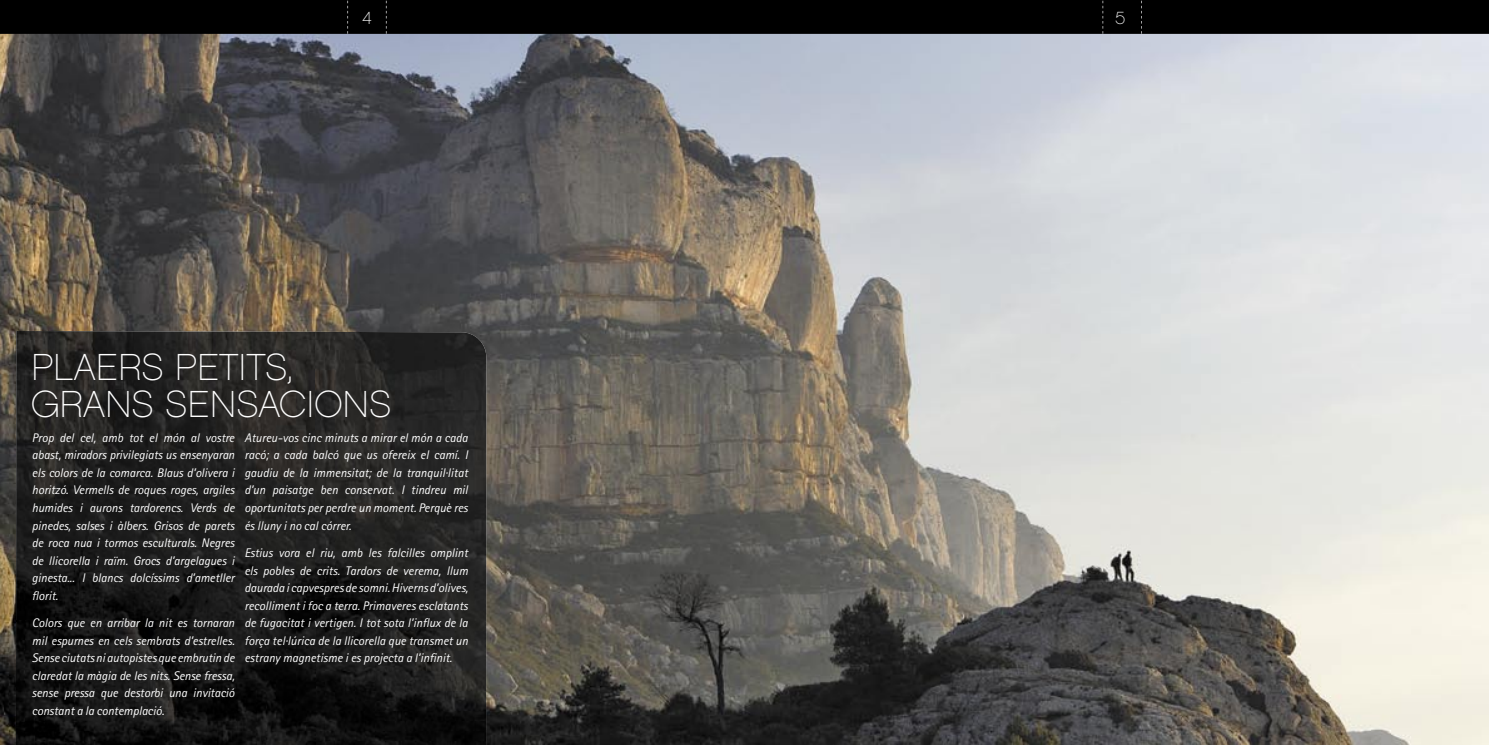
<style>
.page{position:relative;width:1489px;height:745px;background:#fff}
.page>*{position:absolute;margin:0;border:0;box-sizing:border-box;transform-origin:0 0}
.t1{font:37.5px/37.5px "Chalet Paris Nineteen Sixty";color:#fff}
.t2{font:17.5px "Chalet Paris Nineteen Seventy";color:#fff}
.t3{font:italic 12.5px/17.5px "Rotis Sans Serif";letter-spacing:-.005em;color:#fff;text-align:justify}
</style>
<div class="page">
<div style="left:0;top:0;width:744px;height:35px;background:#000"></div>
<svg style="left:347px;top:0;width:40px;height:34px"></svg>
<div style="left:744px;top:0;width:744px;height:35px;background:#000"></div>
<svg style="left:1102px;top:0;width:39px;height:34px"></svg>
<img style="left:0;top:34px;width:1488px;height:710px">
<img style="left:16px;top:331px;width:470px;height:413px">
<h2 class="t2" style="left:362px;top:8px;width:11px">4</h2>
<h2 class="t2" style="left:1115px;top:7px;width:11px">5</h2>
<h1 class="t1" style="left:31px;top:348px;width:362px">PLAERS PETITS,<br>GRANS SENSACIONS</h1>
<p class="t3" style="left:32px;top:429px;width:204px">Prop del cel, amb tot el món al vostre abast, miradors privilegiats us ensenyaran els colors de la comarca. Blaus d’olivera i horitzó. Vermells de roques roges, argiles humides i aurons tardorencs. Verds de pinedes, salses i àlbers. Grisos de parets de roca nua i tormos esculturals. Negres de llicorella i raïm. Grocs d’argelagues i ginesta... I blancs dolcíssims d’ametller florit.</p>
<p class="t3" style="left:32px;top:614px;width:204px">Colors que en arribar la nit es tornaran mil espurnes en cels sembrats d’estrelles.<br>Sense ciutats ni autopistes que embrutin de claredat la màgia de les nits. Sense fressa, sense pressa que destorbi una invitació constant a la contemplació.</p>
<p class="t3" style="left:244px;top:429px;width:225px">Atureu-vos cinc minuts a mirar el món a cada racó; a cada balcó que us ofereix el camí. I gaudiu de la immensitat; de la tranquil·litat d’un paisatge ben conservat. I tindreu mil oportunitats per perdre un moment. Perquè res és lluny i no cal córrer.</p>
<p class="t3" style="left:244px;top:544px;width:225px">Estius vora el riu, amb les falcilles omplint els pobles de crits. Tardors de verema, llum daurada i capvespres de somni. Hiverns d’olives, recolliment i foc a terra. Primaveres esclatants de fugacitat i vertigen. I tot sota l’influx de la força tel·lúrica de la llicorella que transmet un estrany magnetisme i es projecta a l’infinit.</p>
</div>
